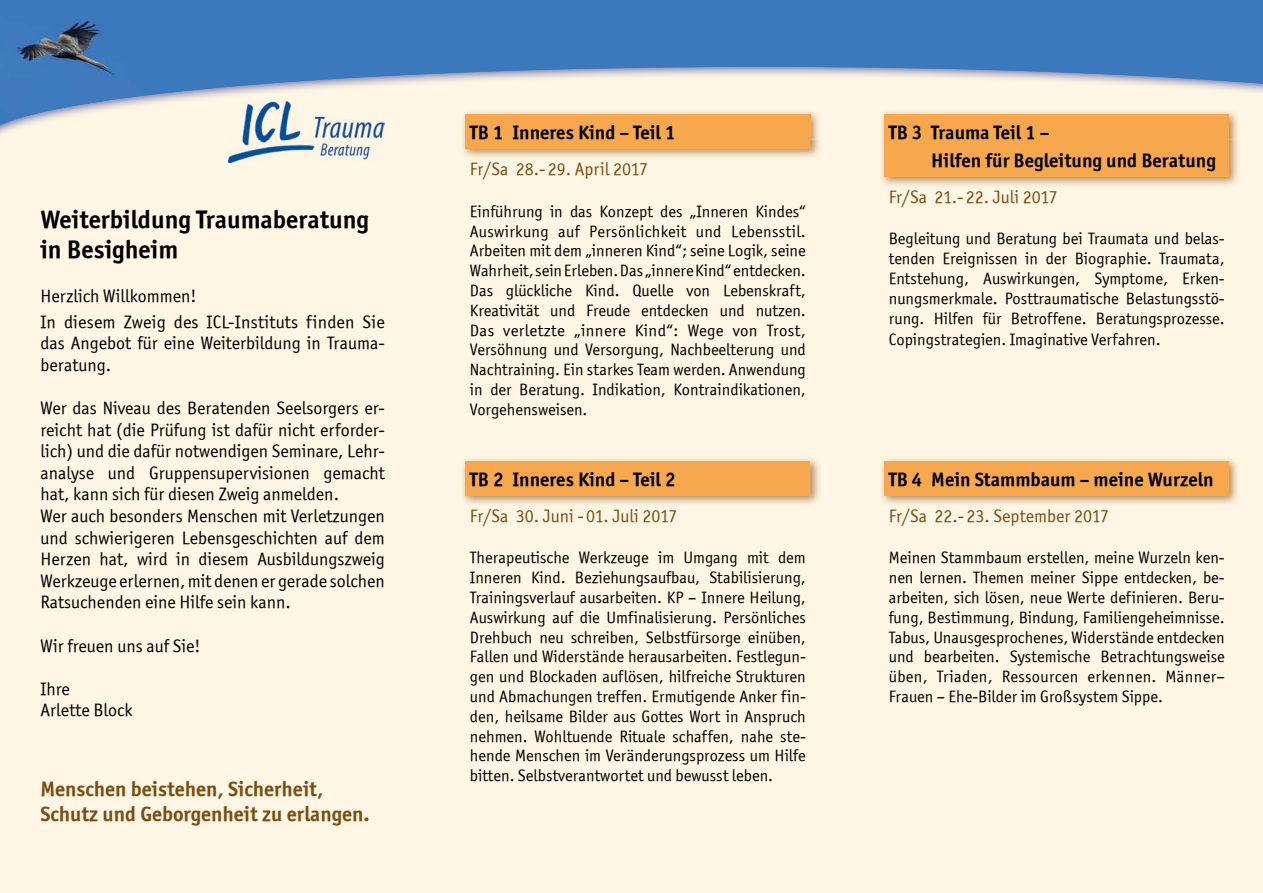
<style>
.page{position:relative;width:1263px;height:893px;background:#fff}
.page>*{position:absolute;margin:0;border:0;box-sizing:border-box;transform-origin:0 0}
.t1{font:25.5px/30.6px "Officina Sans ITCTT Bold";color:#000}
.t2{font:21px/25.2px "Officina Sans ITCTT Bold";color:#7b4d0e}
.t3{font:19.5px/27.6px "Officina Sans ITCTT Bold";color:#000}
.t4{font:18px/21.6px "Officina Sans ITCTT Book";color:#000}
.t5{font:18px "Officina Sans ITCTT Book";color:#7b4d0e}
.t6{font:16.5px/19.8px "Officina Sans ITCTT Book";color:#000;text-align:justify}
</style>
<div class="page">
<div style="left:0;top:62px;width:1263px;height:831px;background:#fff6e5"></div>
<img style="left:228px;top:140px;width:143px;height:23px">
<img style="left:0;top:129px;width:385px;height:11px">
<img style="left:0;top:0;width:1263px;height:125px">
<img style="left:461px;top:110px;width:360px;height:47px">
<div style="left:466px;top:140px;width:344px;height:9px;background:#f7a84f"></div>
<div style="left:466px;top:115px;width:344px;height:25px;background:#f7a84e"></div>
<img style="left:880px;top:110px;width:360px;height:76px">
<div style="left:884px;top:140px;width:345px;height:36px;background:#f7a84f"></div>
<div style="left:884px;top:115px;width:345px;height:25px;background:#f7a84e"></div>
<img style="left:881px;top:458px;width:357px;height:46px">
<div style="left:884px;top:461px;width:345px;height:34px;background:#f7a84f"></div>
<img style="left:462px;top:458px;width:358px;height:46px">
<div style="left:466px;top:461px;width:344px;height:34px;background:#f7a84f"></div>
<h1 class="t1" style="left:40px;top:204px;width:330px">Weiterbildung Traumaberatung in Besigheim</h1>
<p class="t4" style="left:40px;top:283px;width:346px;line-height:25.8px">Herzlich Willkommen!<br>In diesem Zweig des ICL-Instituts finden Sie</p>
<p class="t4" style="left:40px;top:332px;width:346px">das Angebot für eine Weiterbildung in Trauma&shy;beratung.</p>
<p class="t4" style="left:40px;top:397px;width:346px">Wer das Niveau des Beratenden Seelsorgers er&shy;reicht hat (die Prüfung ist dafür nicht erforder&shy;lich) und die dafür notwendigen Seminare, Lehr&shy;analyse und Gruppensupervisionen gemacht hat, kann sich für diesen Zweig anmelden.<br>Wer auch besonders Menschen mit Verletzungen und schwierigeren Lebensgeschichten auf dem Herzen hat, wird in diesem Ausbildungszweig Werkzeuge erlernen, mit denen er gerade solchen Ratsuchenden eine Hilfe sein kann.</p>
<p class="t4" style="left:40px;top:635px;width:162px">Wir freuen uns auf Sie!</p>
<p class="t4" style="left:40px;top:678px;width:94px">Ihre<br>Arlette Block</p>
<p class="t2" style="left:40px;top:776px;width:331px">Menschen beistehen, Sicherheit,<br>Schutz und Geborgenheit zu erlangen.</p>
<p class="t3" style="left:470px;top:119px;width:207px">TB 1 Inneres Kind – Teil 1</p>
<p class="t3" style="left:931px;top:119px;width:286px;text-indent:-43px">TB 3 Trauma Teil 1 –<br>Hilfen für Begleitung und Beratung</p>
<p class="t5" style="left:470px;top:159px;width:180px">Fr/Sa 28.- 29. April 2017</p>
<p class="t6" style="left:470px;top:201px;width:337px">Einführung in das Konzept des „Inneren Kindes“ Auswirkung auf Persönlichkeit und Lebensstil.<br>Arbeiten mit dem „inneren Kind“; seine Logik, seine Wahrheit, sein Erleben. Das „innere Kind“ entdecken.<br>Das glückliche Kind. Quelle von Lebenskraft, Kreativität und Freude entdecken und nutzen.<br>Das verletzte „innere Kind“: Wege von Trost, Versöhnung und Versorgung, Nachbeelterung und Nachtraining. Ein starkes Team werden. Anwendung in der Beratung. Indikation, Kontraindikationen, Vorgehensweisen.</p>
<p class="t5" style="left:889px;top:186px;width:170px">Fr/Sa 21.- 22. Juli 2017</p>
<p class="t6" style="left:889px;top:229px;width:337px">Begleitung und Beratung bei Traumata und belas&shy;tenden Ereignissen in der Biographie. Traumata, Entstehung, Auswirkungen, Symptome, Erken&shy;nungsmerkmale. Posttraumatische Belastungsstö&shy;rung. Hilfen für Betroffene. Beratungsprozesse.</p>
<p class="t6" style="left:889px;top:330px;width:273px">Copingstrategien. Imaginative Verfahren.</p>
<p class="t3" style="left:470px;top:465px;width:207px">TB 2 Inneres Kind – Teil 2</p>
<p class="t3" style="left:889px;top:465px;width:326px">TB 4 Mein Stammbaum – meine Wurzeln</p>
<p class="t5" style="left:470px;top:505px;width:209px">Fr/Sa 30. Juni - 01. Juli 2017</p>
<p class="t6" style="left:470px;top:548px;width:337px">Therapeutische Werkzeuge im Umgang mit dem Inneren Kind. Beziehungsaufbau, Stabilisierung, Trainingsverlauf ausarbeiten. KP – Innere Heilung, Auswirkung auf die Umfinalisierung. Persönliches Drehbuch neu schreiben, Selbstfürsorge einüben, Fallen und Widerstände herausarbeiten. Festlegun&shy;gen und Blockaden auflösen, hilfreiche Strukturen und Abmachungen treffen. Ermutigende Anker fin&shy;den, heilsame Bilder aus Gottes Wort in Anspruch nehmen. Wohltuende Rituale schaffen, nahe ste&shy;hende Menschen im Veränderungsprozess um Hilfe bitten. Selbstverantwortet und bewusst leben.</p>
<p class="t5" style="left:889px;top:505px;width:222px">Fr/Sa 22.- 23. September 2017</p>
<p class="t6" style="left:889px;top:548px;width:337px">Meinen Stammbaum erstellen, meine Wurzeln ken&shy;nen lernen. Themen meiner Sippe entdecken, be&shy;arbeiten, sich lösen, neue Werte definieren. Beru&shy;fung, Bestimmung, Bindung, Familiengeheimnisse.<br>Tabus, Unausgesprochenes, Widerstände entdecken und bearbeiten. Systemische Betrachtungsweise üben, Triaden, Ressourcen erkennen. Männer– Frauen – Ehe-Bilder im Großsystem Sippe.</p>
</div>
